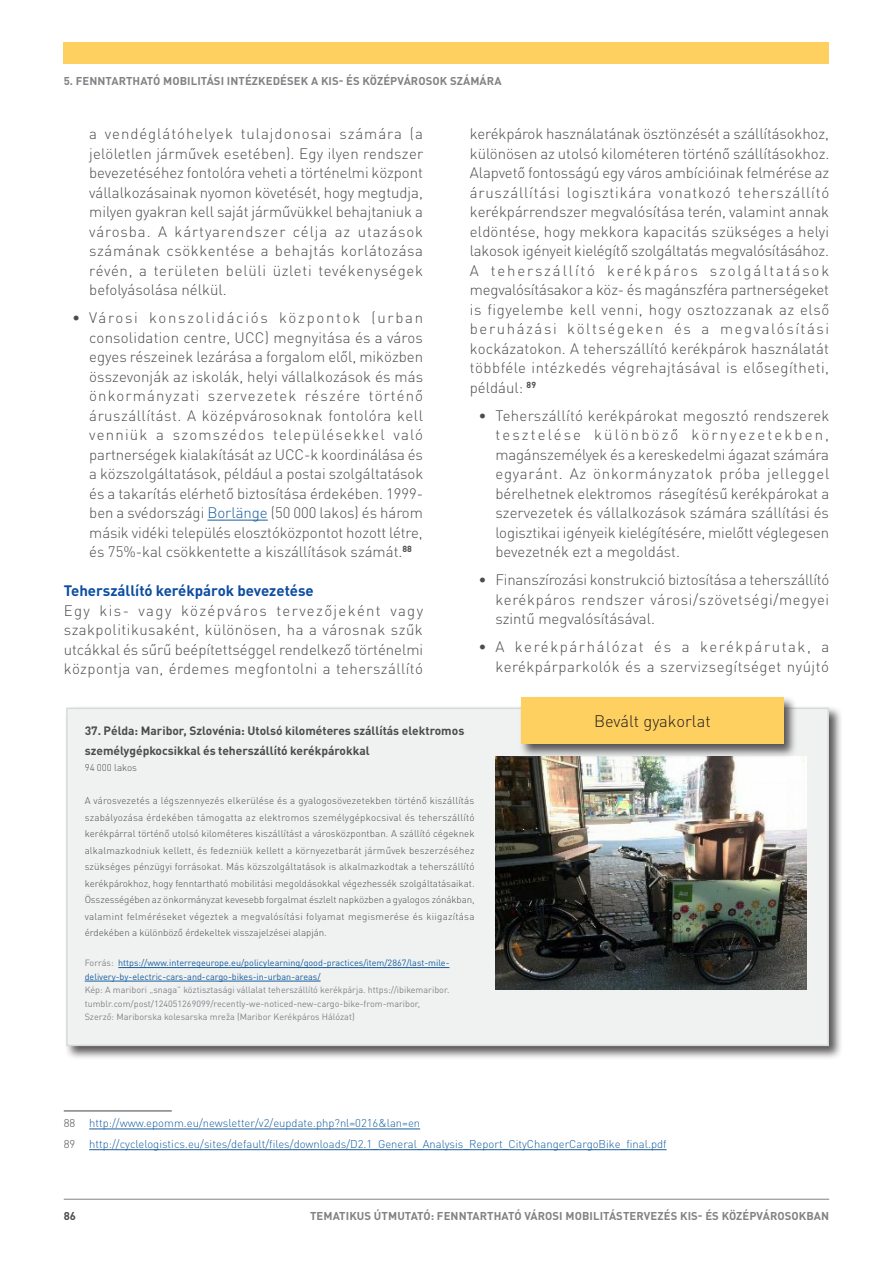
<style>
.page{position:relative;width:893px;height:1263px;background:#fff}
.page>*{position:absolute;margin:0;border:0;box-sizing:border-box;transform-origin:0 0}
.t1{font:300 16.5px "DIN Pro";color:#231f20}
.regular_text{font:300 15px/19.5px "DIN Pro";letter-spacing:.03em;color:#4b4c4d;text-align:justify}
.Level_4_headline{font:700 15px "DIN Pro";color:#0d4da1}
.Box_title{font:700 12px/19.5px "DIN Pro";color:#4b4c4d}
.Footnote_regular{font:300 11.25px "DIN Pro";color:#175d9e}
.t2{font:700 11.25px "DIN Pro";letter-spacing:.01em;color:#808285}
.t3{font:700 11.25px "DIN Pro";color:#4b4c4d}
.box_and_table_regula{font:300 9.75px/16.5px "DIN Pro";color:#4b4c4d;text-align:justify}
.Reference_in_box{font:9px/13.5px "DIN Pro";color:#808285}
.Reference_in_box-2{font:9px/13.5px "DIN Pro";color:#175d9e}
.s1{color:#175d9e}
.s2{color:#808285}
.s3{color:#4b4c4d}
</style>
<div class="page">
<hr style="left:64px;top:1199px;width:765px;height:1px;background:#808285">
<div style="left:64px;top:43px;width:765px;height:21px;background:#fed060"></div>
<hr style="left:207px;top:520px;width:61px;height:1px;background:#175d9e">
<hr style="left:64px;top:1110px;width:108px;height:2px;background:#808285">
<hr style="left:89px;top:1129px;width:331px;height:1px;background:#175d9e">
<hr style="left:89px;top:1149px;width:578px;height:1px;background:#175d9e">
<div style="left:64px;top:705px;width:779px;height:355px;background:#231f20;opacity:.75"></div>
<div style="left:67px;top:708px;width:761px;height:337px;background:#f0f2f2"></div>
<hr style="left:118px;top:967px;width:331px;height:1px;background:#175d9e">
<hr style="left:85px;top:981px;width:236px;height:1px;background:#175d9e">
<div style="left:66px;top:708px;width:763px;height:338px;border:2px solid #d8d9db"></div>
<img style="left:496px;top:756px;width:311px;height:233px">
<div style="left:519px;top:695px;width:279px;height:63px;background:#231f20;opacity:.75"></div>
<div style="left:521px;top:697px;width:263px;height:47px;background:#fed060"></div>
<p class="t2" style="left:64px;top:72px;width:439px">5. FENNTARTHATÓ MOBILITÁSI INTÉZKEDÉSEK A KIS- ÉS KÖZÉPVÁROSOK SZÁMÁRA</p>
<p class="regular_text" style="left:89px;top:123px;width:335px">a vendéglátóhelyek tulajdonosai számára (a jelöletlen járművek esetében). Egy ilyen rendszer bevezetéséhez fontolóra veheti a történelmi központ vállalkozásainak nyomon követését, hogy megtudja, milyen gyakran kell saját járművükkel behajtaniuk a városba. A kártyarendszer célja az utazások számának csökkentése a behajtás korlátozása révén, a területen belüli üzleti tevékenységek befolyásolása nélkül.</p>
<p class="regular_text" style="left:89px;top:307px;width:336px;text-indent:-17px">• Városi konszolidációs központok (urban consolidation centre, UCC) megnyitása és a város egyes részeinek lezárása a forgalom elől, miközben összevonják az iskolák, helyi vállalkozások és más önkormányzati szervezetek részére történő áruszállítást. A középvárosoknak fontolóra kell venniük a szomszédos településekkel való partnerségek kialakítását az UCC-k koordinálása és a közszolgáltatások, például a postai szolgáltatások és a takarítás elérhető biztosítása érdekében. 1999- ben a svédországi <span class="s1">Borlänge</span> (50 000 lakos) és három másik vidéki település elosztóközpontot hozott létre, és 75%-kal csökkentette a kiszállítások számát.<sup>88</sup></p>
<p class="Level_4_headline" style="left:64px;top:578px;width:252px">Teherszállító kerékpárok bevezetése</p>
<p class="regular_text" style="left:64px;top:600px;width:361px">Egy kis- vagy középváros tervezőjeként vagy szakpolitikusaként, különösen, ha a városnak szűk utcákkal és sűrű beépítettséggel rendelkező történelmi központja van, érdemes megfontolni a teherszállító</p>
<p class="regular_text" style="left:470px;top:123px;width:361px">kerékpárok használatának ösztönzését a szállításokhoz, különösen az utolsó kilométeren történő szállításokhoz.<br>Alapvető fontosságú egy város ambícióinak felmérése az áruszállítási logisztikára vonatkozó teherszállító kerékpárrendszer megvalósítása terén, valamint annak eldöntése, hogy mekkora kapacitás szükséges a helyi lakosok igényeit kielégítő szolgáltatás megvalósításához.<br>A teherszállító kerékpáros szolgáltatások megvalósításakor a köz- és magánszféra partnerségeket is figyelembe kell venni, hogy osztozzanak az első beruházási költségeken és a megvalósítási kockázatokon. A teherszállító kerékpárok használatát többféle intézkedés végrehajtásával is elősegítheti, például: <sup>89</sup></p>
<p class="regular_text" style="left:495px;top:405px;width:335px;text-indent:-17px">• Teherszállító kerékpárokat megosztó rendszerek tesztelése különböző környezetekben, magánszemélyek és a kereskedelmi ágazat számára egyaránt. Az önkormányzatok próba jelleggel bérelhetnek elektromos rásegítésű kerékpárokat a szervezetek és vállalkozások számára szállítási és logisztikai igényeik kielégítésére, mielőtt véglegesen bevezetnék ezt a megoldást.</p>
<p class="regular_text" style="left:495px;top:569px;width:335px;text-indent:-17px">• Finanszírozási konstrukció biztosítása a teherszállító kerékpáros rendszer városi/szövetségi/megyei szintű megvalósításával.</p>
<p class="regular_text" style="left:478px;top:636px;width:352px;text-align:right">• A kerékpárhálózat és a kerékpárutak, a kerékpárparkolók és a szervizsegítséget nyújtó</p>
<p class="Box_title" style="left:85px;top:720px;width:381px">37. Példa: Maribor, Szlovénia: Utolsó kilométeres szállítás elektromos személygépkocsikkal és teherszállító kerékpárokkal</p>
<p class="box_and_table_regula" style="left:85px;top:759px;width:54px">94 000 lakos</p>
<p class="box_and_table_regula" style="left:85px;top:792px;width:392px">A városvezetés a légszennyezés elkerülése és a gyalogosövezetekben történő kiszállítás szabályozása érdekében támogatta az elektromos személygépkocsival és teherszállító kerékpárral történő utolsó kilométeres kiszállítást a városközpontban. A szállító cégeknek alkalmazkodniuk kellett, és fedezniük kellett a környezetbarát járművek beszerzéséhez szükséges pénzügyi forrásokat. Más közszolgáltatások is alkalmazkodtak a teherszállító kerékpárokhoz, hogy fenntartható mobilitási megoldásokkal végezhessék szolgáltatásaikat.<br>Összességében az önkormányzat kevesebb forgalmat észlelt napközben a gyalogos zónákban, valamint felméréseket végeztek a megvalósítási folyamat megismerése és kiigazítása érdekében a különböző érdekeltek visszajelzései alapján.</p>
<p class="Reference_in_box-2" style="left:85px;top:955px;width:366px"><span class="s2">Forrás:</span> https://www. interregeurope.eu/policylearning/good-practices/item/2867/last-mile&shy;delivery-by-electric-cars-and-cargo-bikes-in-urban-areas/</p>
<p class="Reference_in_box" style="left:85px;top:982px;width:365px">Kép: A maribori „snaga” köztisztasági vállalat teherszállító kerékpárja. https://ibikemaribor. tumblr.com/post/124051269099/recently-we-noticed-new-cargo-bike-from-maribor,</p>
<p class="Reference_in_box" style="left:85px;top:1009px;width:272px">Szerző: Mariborska kolesarska mreža (Maribor Kerékpáros Hálózat)</p>
<p class="t1" style="left:594px;top:710px;width:118px">Bevált gyakorlat</p>
<p class="Footnote_regular" style="left:64px;top:1116px;width:358px"><span class="s3">88</span> http://www.epomm.eu/newsletter/v2/eupdate.php?nl=0216&amp;lan=en</p>
<p class="Footnote_regular" style="left:64px;top:1136px;width:604px"><span class="s3">89</span> http://cyclelogistics.eu/sites/default/files/downloads/D2.1_General_Analysis_Report_CityChangerCargoBike_final.pdf</p>
<p class="t3" style="left:64px;top:1207px;width:14px">86</p>
<p class="t2" style="left:310px;top:1207px;width:521px">TEMATIKUS ÚTMUTATÓ: FENNTARTHATÓ VÁROSI MOBILITÁSTERVEZÉS KIS- ÉS KÖZÉPVÁROSOKBAN</p>
</div>
